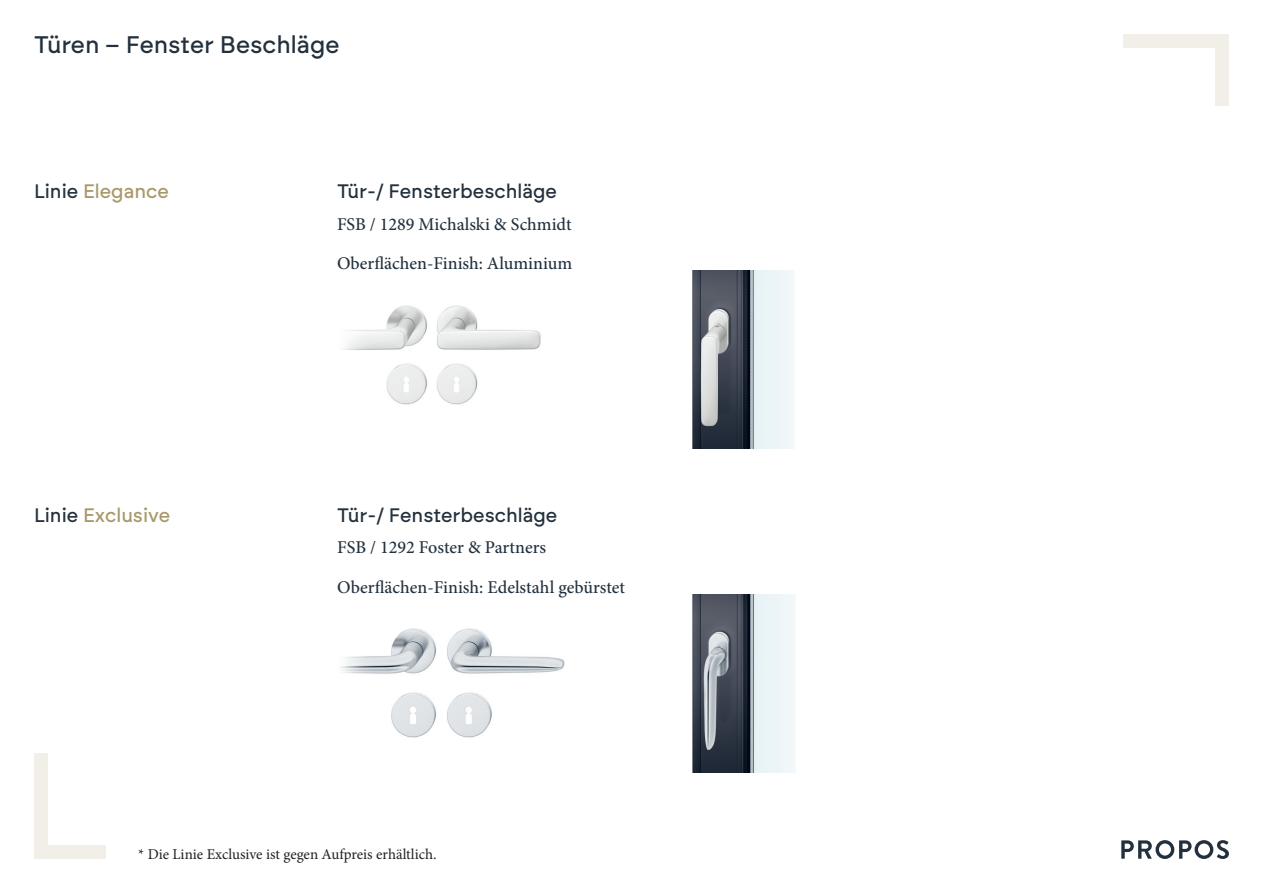
<style>
.page{position:relative;width:1263px;height:893px;background:#fff}
.page>*{position:absolute;margin:0;border:0;box-sizing:border-box;transform-origin:0 0}
.t1{font:500 24px "Brockmann";color:#23313e}
.t2{font:500 19.5px "Brockmann";color:#23313e}
.t3{font:500 19.5px "Brockmann";color:#a8996a}
.t4{font:500 18px/39.6px "Minion Pro";color:#23313e}
.t5{font:15px "Minion Pro";color:#231f20}
.s1{color:#23313e}
</style>
<div class="page">
<div style="left:1215px;top:34px;width:14px;height:72px;background:#f1efe8"></div>
<div style="left:1124px;top:34px;width:105px;height:14px;background:#f1efe8"></div>
<div style="left:34px;top:845px;width:72px;height:14px;background:#f1efe8"></div>
<div style="left:34px;top:754px;width:14px;height:105px;background:#f1efe8"></div>
<svg style="left:1121px;top:840px;width:108px;height:19px"></svg>
<img style="left:343px;top:305px;width:198px;height:100px">
<img style="left:692px;top:270px;width:102px;height:179px">
<img style="left:341px;top:628px;width:224px;height:110px">
<img style="left:692px;top:594px;width:103px;height:178px">
<h1 class="t1" style="left:34px;top:30px;width:307px">Türen – Fenster Beschläge</h1>
<p class="t3" style="left:34px;top:179px;width:136px"><span class="s1">Linie</span> Elegance</p>
<p class="t2" style="left:337px;top:179px;width:221px">Tür-/ Fensterbeschläge</p>
<p class="t4" style="left:337px;top:205px;width:237px;line-height:39px">FSB / 1289 Michalski &amp; Schmidt<br>Oberflächen-Finish: Aluminium</p>
<p class="t3" style="left:34px;top:503px;width:138px"><span class="s1">Linie</span> Exclusive</p>
<p class="t2" style="left:337px;top:503px;width:221px">Tür-/ Fensterbeschläge</p>
<p class="t4" style="left:337px;top:528px;width:289px">FSB / 1292 Foster &amp; Partners<br>Oberflächen-Finish: Edelstahl gebürstet</p>
<p class="t5" style="left:138px;top:844px;width:300px">* Die Linie Exclusive ist gegen Aufpreis erhältlich.</p>
</div>
